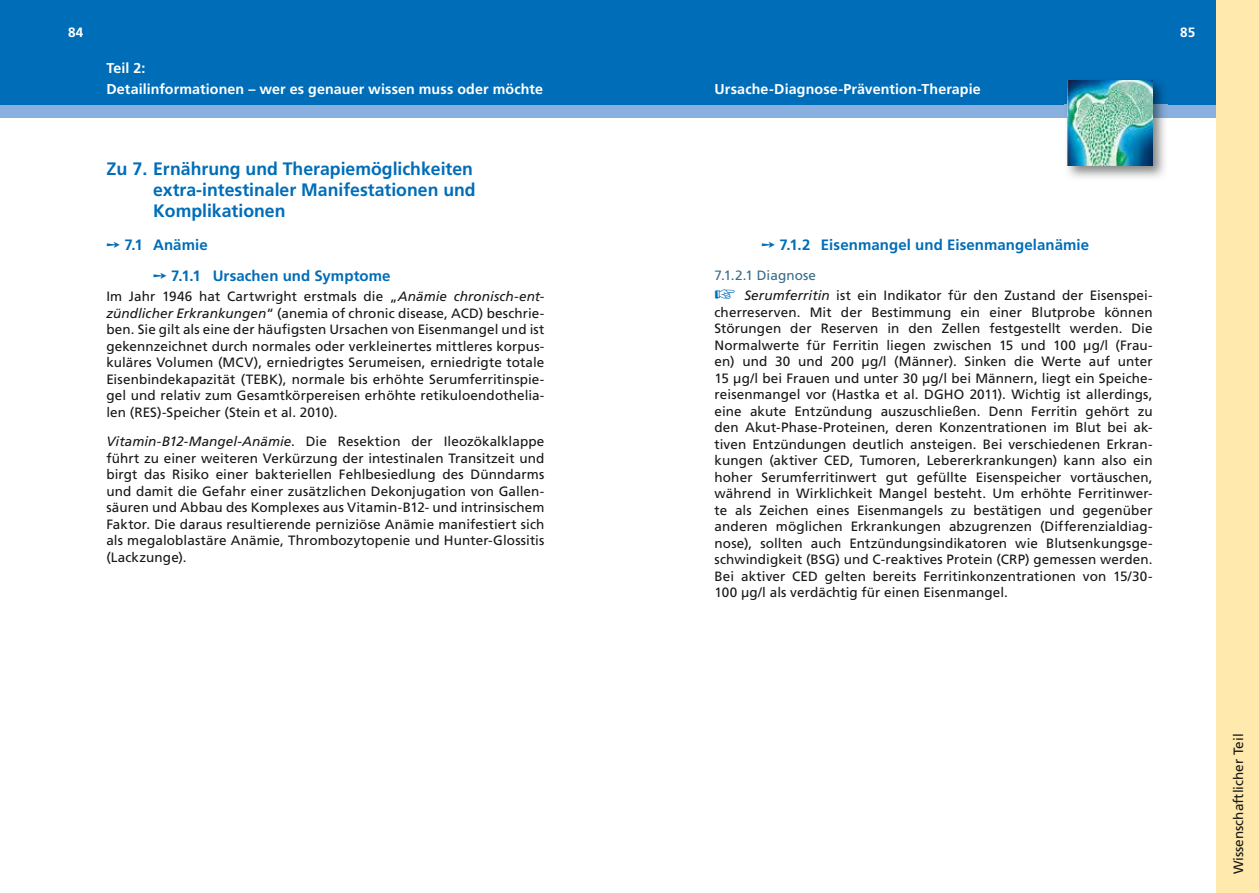
<style>
.page{position:relative;width:1259px;height:893px;background:#fff}
.page>*{position:absolute;margin:0;border:0;box-sizing:border-box;transform-origin:0 0}
.t1{font:700 18px/21px "Frutiger LT Std";color:#006db8}
.t2{font:700 15px/30.8px "Frutiger LT Std";letter-spacing:.005em;color:#006db8}
.t3{font:700 14.25px/21px "Frutiger LT Std";letter-spacing:.01em;color:#fff}
.t4{font:13.5px/16.5px "Frutiger LT Std";letter-spacing:.005em;color:#181716;text-align:justify}
.t5{font:700 13.5px "Frutiger LT Std";color:#fff}
.s1{font-style:italic}
.s2{color:#386b8a}
.s3{color:#006db8}
</style>
<div class="page">
<div style="left:617px;top:0;width:642px;height:106px;background:#006db8"></div>
<div style="left:617px;top:105px;width:642px;height:13px;background:#89b0de"></div>
<div style="left:1216px;top:0;width:43px;height:893px;background:#ffe9ac"></div>
<div style="left:0;top:0;width:642px;height:106px;background:#006db8"></div>
<div style="left:0;top:105px;width:642px;height:13px;background:#89b0de"></div>
<img style="left:1064px;top:80px;width:104px;height:98px">
<img style="left:1067px;top:81px;width:85px;height:85px">
<p class="t5" style="left:68px;top:25px;width:17px">84</p>
<p class="t3" style="left:106px;top:57px;width:438px">Teil 2:<br>Detailinformationen – wer es genauer wissen muss oder möchte</p>
<h1 class="t1" style="left:153px;top:158px;width:324px;text-indent:-47px">Zu 7. Ernährung und Therapiemöglichkeiten extra-intestinaler Manifestationen und<br>Komplikationen</h1>
<p class="t2" style="left:153px;top:229px;width:239px;text-indent:-47px">➙ 7.1 Anämie<br>➙ 7.1.1 Ursachen und Symptome</p>
<p class="t4" style="left:106px;top:289px;width:439px">Im Jahr 1946 hat Cartwright erstmals die „<span class="s1">Anämie chronisch-ent&shy;zündlicher Erkrankungen</span>“ (anemia of chronic disease, ACD) beschrie&shy;ben. Sie gilt als eine der häufigsten Ursachen von Eisenmangel und ist gekennzeichnet durch normales oder verkleinertes mittleres korpus&shy;kuläres Volumen (MCV), erniedrigtes Serumeisen, erniedrigte totale Eisenbindekapazität (TEBK), normale bis erhöhte Serumferritinspie&shy;gel und relativ zum Gesamtkörpereisen erhöhte retikuloendothelia&shy;len (RES)-Speicher (Stein et al. 2010).</p>
<p class="t4" style="left:106px;top:433px;width:439px"><span class="s1">Vitamin-B12-Mangel-Anämie</span>. Die Resektion der Ileozökalklappe führt zu einer weiteren Verkürzung der intestinalen Transitzeit und birgt das Risiko einer bakteriellen Fehlbesiedlung des Dünndarms und damit die Gefahr einer zusätzlichen Dekonjugation von Gallen&shy;säuren und Abbau des Komplexes aus Vitamin-B12- und intrinsischem Faktor. Die daraus resultierende perniziöse Anämie manifestiert sich als megaloblastäre Anämie, Thrombozytopenie und Hunter-Glossitis (Lackzunge).</p>
<p class="t3" style="left:714px;top:78px;width:268px">Ursache-Diagnose-Prävention-Therapie</p>
<p class="t5" style="left:1180px;top:25px;width:17px">85</p>
<p class="t2" style="left:761px;top:230px;width:329px">➙ 7.1.2 Eisenmangel und Eisenmangelanämie</p>
<p class="t4" style="left:714px;top:265px;width:439px;line-height:20.7px"><span class="s2">7.1.2.1 Diagnose<br></span><span class="s3">☞</span> <span class="s1">Serumferritin</span> ist ein Indikator für den Zustand der Eisenspei-</p>
<p class="t4" style="left:714px;top:304px;width:440px">cherreserven. Mit der Bestimmung ein einer Blutprobe können Störungen der Reserven in den Zellen festgestellt werden. Die Normalwerte für Ferritin liegen zwischen 15 und 100 µg/l (Frau&shy;en) und 30 und 200 µg/l (Männer). Sinken die Werte auf unter 15 µg/l bei Frauen und unter 30 µg/l bei Männern, liegt ein Speiche&shy;reisenmangel vor (Hastka et al. DGHO 2011). Wichtig ist allerdings, eine akute Entzündung auszuschließen. Denn Ferritin gehört zu den Akut-Phase-Proteinen, deren Konzentrationen im Blut bei ak&shy;tiven Entzündungen deutlich ansteigen. Bei verschiedenen Erkran&shy;kungen (aktiver CED, Tumoren, Lebererkrankungen) kann also ein hoher Serumferritinwert gut gefüllte Eisenspeicher vortäuschen, während in Wirklichkeit Mangel besteht. Um erhöhte Ferritinwer&shy;te als Zeichen eines Eisenmangels zu bestätigen und gegenüber anderen möglichen Erkrankungen abzugrenzen (Differenzialdiag&shy;nose), sollten auch Entzündungsindikatoren wie Blutsenkungsge&shy;schwindigkeit (BSG) und C-reaktives Protein (CRP) gemessen werden.<br>Bei aktiver CED gelten bereits Ferritinkonzentrationen von 15/30- 100 µg/l als verdächtig für einen Eisenmangel.</p>
<p class="t4" style="left:1230px;top:874px;width:142px;rotate:-90deg">Wissenschaftlicher Teil</p>
</div>
